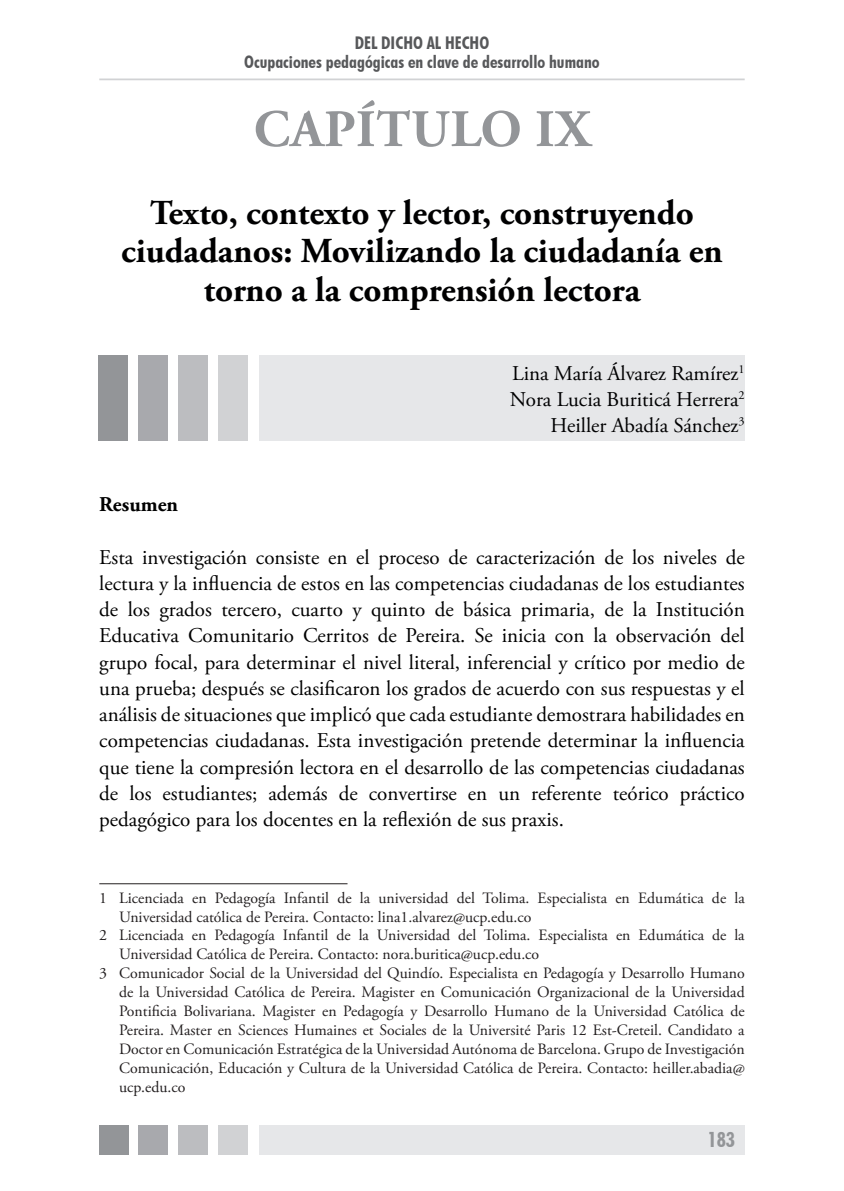
<style>
.page{position:relative;width:844px;height:1191px;background:#fff}
.page>*{position:absolute;margin:0;border:0;box-sizing:border-box;transform-origin:0 0}
.t1{font:700 52.5px "Adobe Garamond Pro";letter-spacing:.015em;color:#939598}
.t2{font:700 35px/38.5px "Adobe Garamond Pro";color:#000001;text-align:center}
.t3{font:21px/26.2px "Adobe Garamond Pro";color:#000001;text-align:right}
.t4{font:700 21px "Adobe Garamond Pro";color:#000001}
.t5{font:700 condensed 21px "Futura BT";color:#939598}
.t6{font:700 condensed 17.5px/18.9px "Futura BT";color:#57585a;text-align:center}
.t7{font:15.75px "Adobe Garamond Pro";color:#231f20}
</style>
<div class="page">
<div style="left:99px;top:1124px;width:30px;height:30px;background:#939598"></div>
<div style="left:138px;top:1124px;width:30px;height:30px;background:#a8a9ad"></div>
<div style="left:178px;top:1124px;width:30px;height:30px;background:#bcbdc0"></div>
<div style="left:218px;top:1124px;width:30px;height:30px;background:#d1d2d4"></div>
<div style="left:259px;top:1124px;width:486px;height:30px;background:#e6e7e9"></div>
<div style="left:98px;top:355px;width:30px;height:86px;background:#939598"></div>
<div style="left:138px;top:355px;width:30px;height:86px;background:#a8a9ad"></div>
<div style="left:178px;top:355px;width:30px;height:86px;background:#bcbdc0"></div>
<div style="left:217px;top:355px;width:30px;height:86px;background:#d1d2d4"></div>
<div style="left:259px;top:355px;width:485px;height:86px;background:#e6e7e9"></div>
<hr style="left:99px;top:78px;width:645px;height:2px;background:#d1d2d4">
<hr style="left:99px;top:883px;width:248px;height:1px;background:#231f20">
<p class="t6" style="left:244px;top:33px;width:357px">DEL DICHO AL HECHO<br>Ocupaciones pedagógicas en clave de desarrollo humano</p>
<h1 class="t1" style="left:253px;top:99px;width:338px">CAPÍTULO IX</h1>
<h2 class="t2" style="left:121px;top:194px;width:603px">Texto, contexto y lector, construyendo ciudadanos: Movilizando la ciudadanía en torno a la comprensión lectora</h2>
<h3 class="t3" style="left:510px;top:361px;width:236px">Lina María Álvarez Ramírez<sup>1<br></sup>Nora Lucia Buriticá Herrera<sup>2<br></sup>Heiller Abadía Sánchez<sup>3</sup></h3>
<h3 class="t4" style="left:99px;top:492px;width:80px">Resumen</h3>
<p class="t3" style="left:99px;top:544px;width:646px;text-align:justify">Esta investigación consiste en el proceso de caracterización de los niveles de lectura y la influencia de estos en las competencias ciudadanas de los estudiantes de los grados tercero, cuarto y quinto de básica primaria, de la Institución Educativa Comunitario Cerritos de Pereira. Se inicia con la observación del grupo focal, para determinar el nivel literal, inferencial y crítico por medio de una prueba; después se clasificaron los grados de acuerdo con sus respuestas y el análisis de situaciones que implicó que cada estudiante demostrara habilidades en competencias ciudadanas. Esta investigación pretende determinar la influencia que tiene la compresión lectora en el desarrollo de las competencias ciudadanas de los estudiantes; además de convertirse en un referente teórico práctico pedagógico para los docentes en la reflexión de sus praxis.</p>
<p class="t7" style="left:99px;top:888px;width:646px">1 Licenciada en Pedagogía Infantil de la universidad del Tolima. Especialista en Edumática de la</p>
<p class="t7" style="left:119px;top:907px;width:413px">Universidad católica de Pereira. Contacto: lina1.alvarez@ucp.edu.co</p>
<p class="t7" style="left:99px;top:926px;width:646px">2 Licenciada en Pedagogía Infantil de la Universidad del Tolima. Especialista en Edumática de la</p>
<p class="t7" style="left:119px;top:945px;width:421px">Universidad Católica de Pereira. Contacto: nora.buritica@ucp.edu.co</p>
<p class="t7" style="left:99px;top:963px;width:646px">3 Comunicador Social de la Universidad del Quindío. Especialista en Pedagogía y Desarrollo Humano</p>
<p class="t7" style="left:119px;top:982px;width:627px">de la Universidad Católica de Pereira. Magister en Comunicación Organizacional de la Universidad</p>
<p class="t7" style="left:119px;top:1001px;width:627px">Pontificia Bolivariana. Magister en Pedagogía y Desarrollo Humano de la Universidad Católica de</p>
<p class="t7" style="left:119px;top:1020px;width:626px">Pereira. Master en Sciences Humaines et Sociales de la Université Paris 12 Est-Creteil. Candidato a</p>
<p class="t7" style="left:119px;top:1039px;width:627px">Doctor en Comunicación Estratégica de la Universidad Autónoma de Barcelona. Grupo de Investigación</p>
<p class="t7" style="left:119px;top:1058px;width:627px">Comunicación, Educación y Cultura de la Universidad Católica de Pereira. Contacto: heiller.abadia@</p>
<p class="t7" style="left:119px;top:1077px;width:68px">ucp.edu.co</p>
<h3 class="t5" style="left:707px;top:1126px;width:29px">183</h3>
</div>
